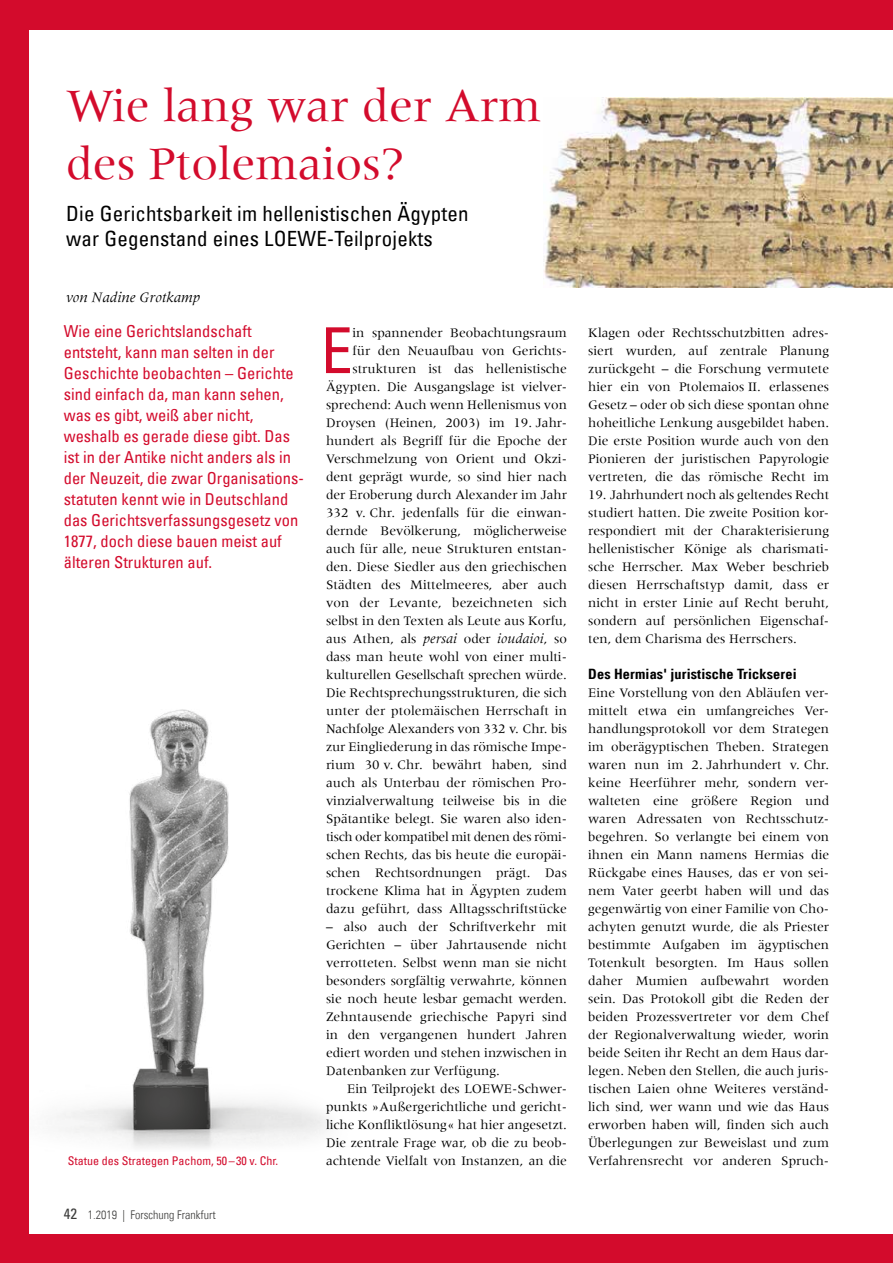
<style>
.page{position:relative;width:893px;height:1263px;background:#d30b2c}
.page>*{position:absolute;margin:0;border:0;box-sizing:border-box;transform-origin:0 0}
.t1{font:condensed 63.3px "Univers Com 57";color:#d30b2c}
.t2{font:48px/57.6px "Meridien";color:#d30b2c}
.t3{font:condensed 21px/25.2px "Univers Com 57";letter-spacing:.01em;color:#000}
.t4{font:condensed 16.5px/21px "Univers Com 57";color:#d30b2c}
.t5{font:italic 15px "Meridien Com";color:#000}
.t6{font:14.25px "Univers Com 67 Bold Cond";letter-spacing:.01em;color:#000}
.t7{font:13.5px/18px "Meridien";color:#000;text-align:justify}
.t8{font:condensed 12px "Univers Com 57";color:#d30b2c}
.t9{font:12px "Univers Com 47 Light Cond";color:#3c3c3b}
.s1{font-family:"Meridien Com";font-style:italic;font-size:14.25px}
.s2{font-family:"Univers Com 57";font-stretch:condensed;font-size:15px}
</style>
<div class="page">
<div style="left:30px;top:30px;width:863px;height:1203px;background:#fff"></div>
<img style="left:57px;top:709px;width:271px;height:439px">
<img style="left:544px;top:97px;width:349px;height:190px">
<h2 class="t2" style="left:66px;top:77px;width:476px">Wie lang war der Arm des Ptolemaios?</h2>
<h3 class="t3" style="left:66px;top:200px;width:404px">Die Gerichtsbarkeit im hellenistischen Ägypten war Gegenstand eines LOEWE-Teilprojekts</h3>
<p class="t5" style="left:66px;top:289px;width:136px">von Nadine Grotkamp</p>
<p class="t4" style="left:64px;top:320px;width:242px">Wie eine Gerichtslandschaft entsteht, kann man selten in der<br>Geschichte beobachten – Gerichte sind einfach da, man kann sehen, was es gibt, weiß aber nicht, weshalb es gerade diese gibt. Das ist in der Antike nicht anders als in der Neuzeit, die zwar Organisations&shy;statuten kennt wie in Deutschland das Gerichtsverfassungsgesetz von<br>1877, doch diese bauen meist auf älteren Strukturen auf.</p>
<h1 class="t1" style="left:321px;top:310px;width:33px">E</h1>
<p class="t7" style="left:588px;top:324px;width:242px">Klagen oder Rechtsschutzbitten adres&shy;siert wurden, auf zentrale Planung zurückgeht – die Forschung vermutete hier ein von Ptolemaios II. erlassenes Gesetz – oder ob sich diese spontan ohne hoheitliche Lenkung ausgebildet haben.<br>Die erste Position wurde auch von den Pionieren der juristischen Papyrologie vertreten, die das römische Recht im</p>
<p class="t7" style="left:588px;top:485px;width:242px">19. Jahrhundert noch als geltendes Recht studiert hatten. Die zweite Position kor&shy;respondiert mit der Charakterisierung hellenistischer Könige als charismati&shy;sche Herrscher. Max Weber beschrieb diesen Herrschaftstyp damit, dass er nicht in erster Linie auf Recht beruht, sondern auf persönlichen Eigenschaf&shy;ten, dem Charisma des Herrschers.</p>
<p class="t6" style="left:588px;top:665px;width:210px">Des Hermias' juristische Trickserei</p>
<p class="t7" style="left:588px;top:684px;width:242px;text-align:left">Eine Vorstellung von den Abläufen ver&shy;mittelt etwa ein umfangreiches Ver&shy;handlungsprotokoll vor dem Strategen im oberägyptischen Theben. Strategen waren nun im 2. Jahrhundert v. Chr. keine Heerführer mehr, sondern ver&shy;walteten eine größere Region und waren Adressaten von Rechtsschutz&shy;begehren. So verlangte bei einem von ihnen ein Mann namens Hermias die Rückgabe eines Hauses, das er von sei&shy;nem Vater geerbt haben will und das gegenwärtig von einer Familie von Cho&shy;achyten genutzt wurde, die als Priester bestimmte Aufgaben im ägyptischen Totenkult besorgten. Im Haus sollen daher Mumien aufbewahrt worden sein. Das Protokoll gibt die Reden der beiden Prozessvertreter vor dem Chef der Regionalverwaltung wieder, worin beide Seiten ihr Recht an dem Haus dar&shy;legen. Neben den Stellen, die auch juris&shy;tischen Laien ohne Weiteres verständ&shy;lich sind, wer wann und wie das Haus erworben haben will, finden sich auch Überlegungen zur Beweislast und zum</p>
<p class="t7" style="left:326px;top:324px;width:242px;text-align:right">in spannender Beobachtungsraum<br>für den Neuaufbau von Gerichts&shy;strukturen ist das hellenistische Ägypten. Die Ausgangslage ist vielver&shy;sprechend: Auch wenn Hellenismus von Droysen (Heinen, 2003) im 19. Jahr&shy;hundert als Begriff für die Epoche der Verschmelzung von Orient und Okzi&shy;dent geprägt wurde, so sind hier nach der Eroberung durch Alexander im Jahr 332 v. Chr. jedenfalls für die einwan&shy;dernde Bevölkerung, möglicherweise auch für alle, neue Strukturen entstan&shy;den. Diese Siedler aus den griechischen Städten des Mittelmeeres, aber auch von der Levante, bezeichneten sich selbst in den Texten als Leute aus Korfu, aus Athen, als <span class="s1">persai</span> oder <span class="s1">ioudaioi</span>, so dass man heute wohl von einer multi&shy;kulturellen Gesellschaft sprechen würde.<br>Die Rechtsprechungsstrukturen, die sich unter der ptolemäischen Herrschaft in Nachfolge Alexanders von 332 v. Chr. bis zur Eingliederung in das römische Impe&shy;rium 30 v. Chr. bewährt haben, sind auch als Unterbau der römischen Pro&shy;vinzialverwaltung teilweise bis in die Spätantike belegt. Sie waren also iden&shy;tisch oder kompatibel mit denen des römi&shy;schen Rechts, das bis heute die europäi&shy;schen Rechtsordnungen prägt. Das trockene Klima hat in Ägypten zudem dazu geführt, dass Alltagsschriftstücke</p>
<p class="t7" style="left:326px;top:918px;width:242px">– also auch der Schriftverkehr mit Gerichten – über Jahrtausende nicht verrotteten. Selbst wenn man sie nicht besonders sorgfältig verwahrte, können sie noch heute lesbar gemacht werden.<br>Zehntausende griechische Papyri sind in den vergangenen hundert Jahren ediert worden und stehen inzwischen in Datenbanken zur Verfügung.</p>
<p class="t7" style="left:326px;top:1080px;width:242px;text-indent:21px">Ein Teilprojekt des LOEWE-Schwer&shy;punkts »Außergerichtliche und gericht&shy;liche Konfliktlösung« hat hier angesetzt.<br>Die zentrale Frage war, ob die zu beob&shy;achtende Vielfalt von Instanzen, an die</p>
<p class="t8" style="left:68px;top:1153px;width:212px">Statue des Strategen Pachom, 50–30 v. Chr.</p>
<p class="t7" style="left:588px;top:1152px;width:242px">Verfahrensrecht vor anderen Spruch-</p>
<p class="t9" style="left:64px;top:1208px;width:153px"><span class="s2">42</span> 1.2019 | Forschung Frankfurt</p>
</div>
